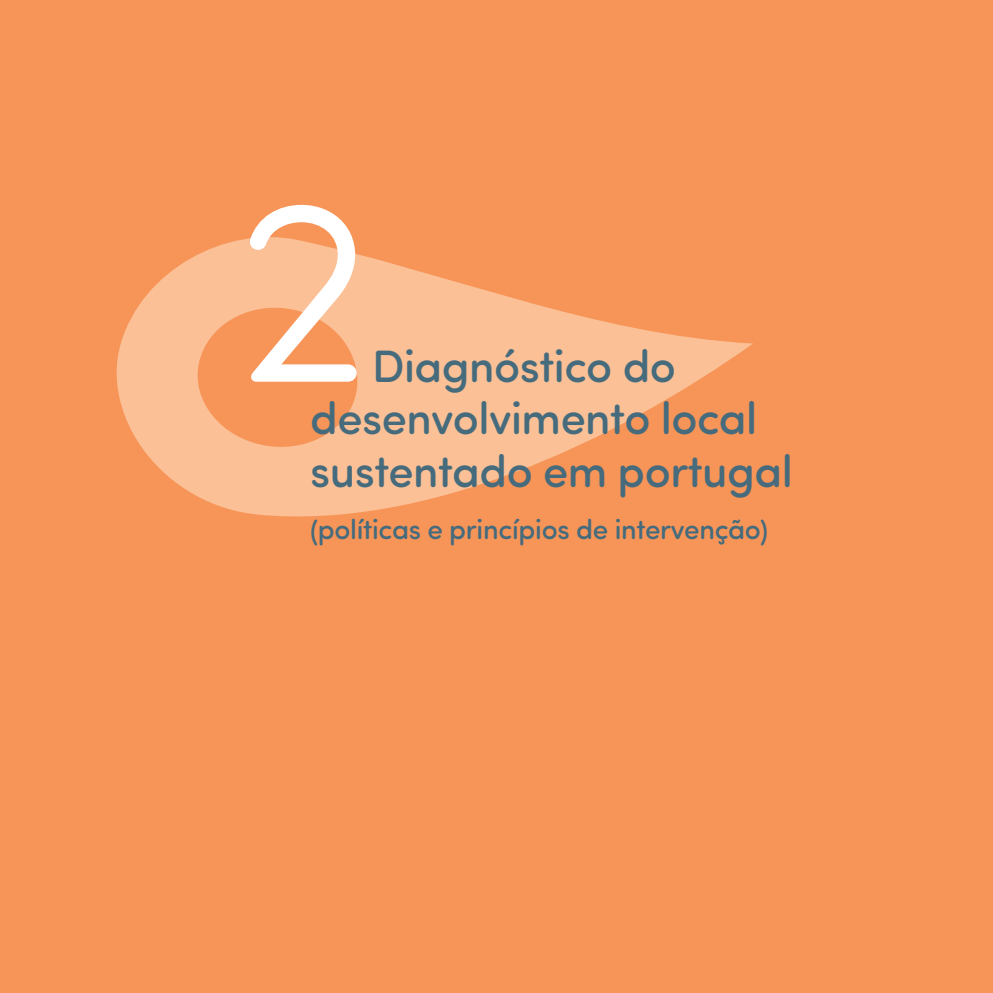
<style>
.page{position:relative;width:993px;height:993px;background:#fff}
.page>*{position:absolute;margin:0;border:0;box-sizing:border-box;transform-origin:0 0}
.t1{font:300 262.5px "Sofia Pro Soft";color:#fff}
.t2{font:500 45.5px/52.5px "Sofia Pro Soft";letter-spacing:-.01em;color:#456b7d}
.t3{font:500 28px "Sofia Pro Soft";letter-spacing:-.01em;color:#456b7d}
</style>
<div class="page">
<div style="left:0;top:0;width:992px;height:992px;background:#f79558"></div>
<svg style="left:116px;top:237px;width:636px;height:280px;fill:#fbc096"></svg>
<h1 class="t1" style="left:236px;top:114px;width:138px">2</h1>
<p class="t2" style="left:310px;top:336px;width:484px;text-indent:62px">Diagnóstico do desenvolvimento local sustentado em portugal</p>
<p class="t3" style="left:310px;top:509px;width:459px">(políticas e princípios de intervenção)</p>
</div>
